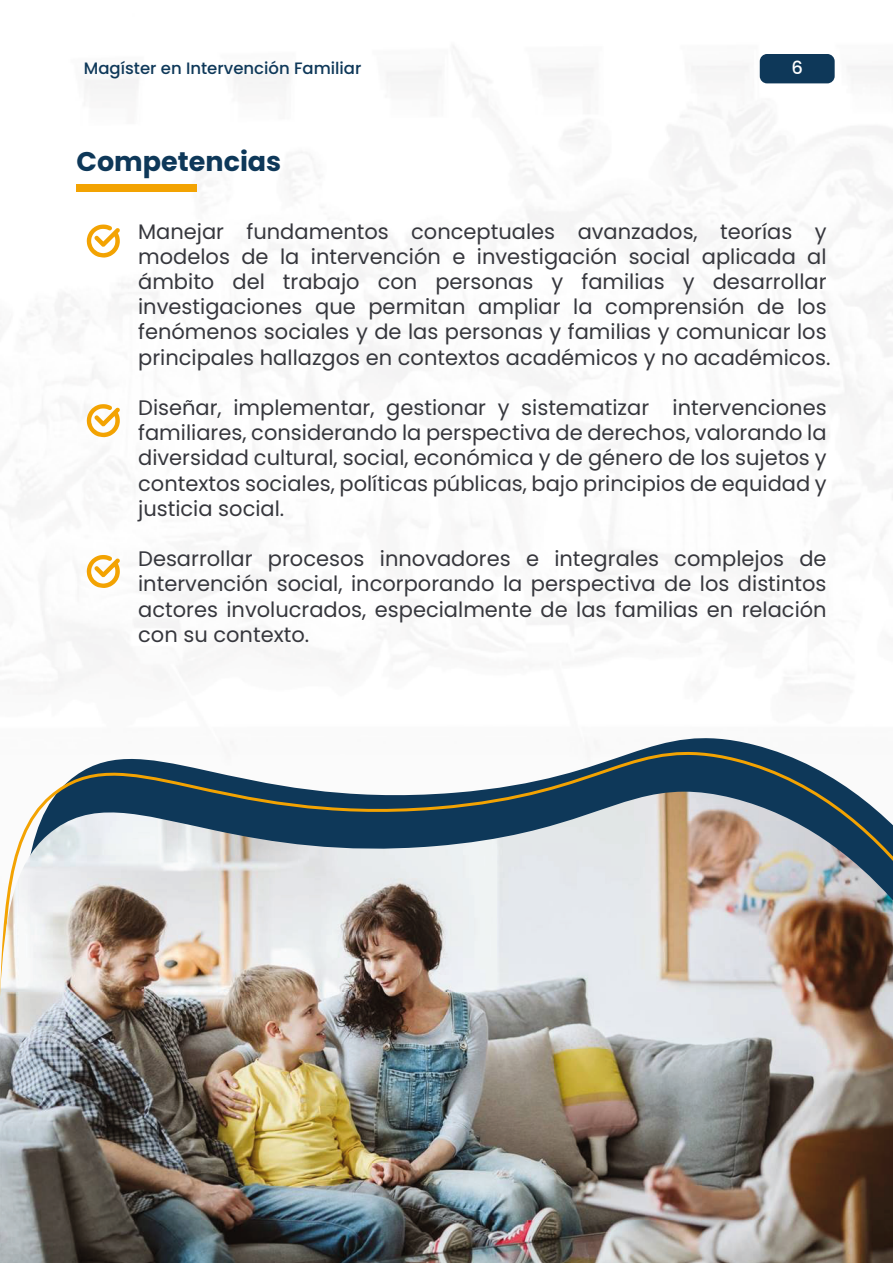
<style>
.page{position:relative;width:893px;height:1263px;background:#fff}
.page>*{position:absolute;margin:0;border:0;box-sizing:border-box;transform-origin:0 0}
.t1{font:700 27px "Poppins";color:#0e3859}
.t2{font:21px/25.2px "Poppins";color:#36373d;text-align:justify}
.t3{font:500 18px "Poppins";color:#fff}
.t4{font:500 16.5px "Poppins";color:#0e3859}
</style>
<div class="page">
<img style="left:0;top:46px;width:893px;height:648px">
<div style="left:760px;top:54px;width:75px;height:29px;background:#0e3859;border-radius:7px"></div>
<div style="left:77px;top:185px;width:120px;height:7px;background:#f3a302"></div>
<svg style="left:87px;top:225px;width:33px;height:33px"></svg>
<svg style="left:87px;top:404px;width:33px;height:33px"></svg>
<svg style="left:87px;top:555px;width:33px;height:33px"></svg>
<svg style="left:54px;top:738px;width:800px;height:54px"></svg>
<img style="left:0;top:792px;width:893px;height:471px">
<p class="t4" style="left:84px;top:59px;width:279px">Magíster en Intervención Familiar</p>
<p class="t3" style="left:791px;top:58px;width:13px">6</p>
<p class="t1" style="left:77px;top:146px;width:206px">Competencias</p>
<p class="t2" style="left:138px;top:219px;width:694px;text-align:left">Manejar fundamentos conceptuales avanzados, teorías y modelos de la intervención e investigación social aplicada al ámbito del trabajo con personas y familias y desarrollar investigaciones que permitan ampliar la comprensión de los fenómenos sociales y de las personas y familias y comunicar los principales hallazgos en contextos académicos y no académicos.</p>
<p class="t2" style="left:138px;top:395px;width:690px">Diseñar, implementar, gestionar y sistematizar intervenciones familiares, considerando la perspectiva de derechos, valorando la diversidad cultural, social, económica y de género de los sujetos y contextos sociales, políticas públicas, bajo principios de equidad y justicia social.</p>
<p class="t2" style="left:138px;top:546px;width:690px">Desarrollar procesos innovadores e integrales complejos de intervención social, incorporando la perspectiva de los distintos actores involucrados, especialmente de las familias en relación con su contexto.</p>
</div>
